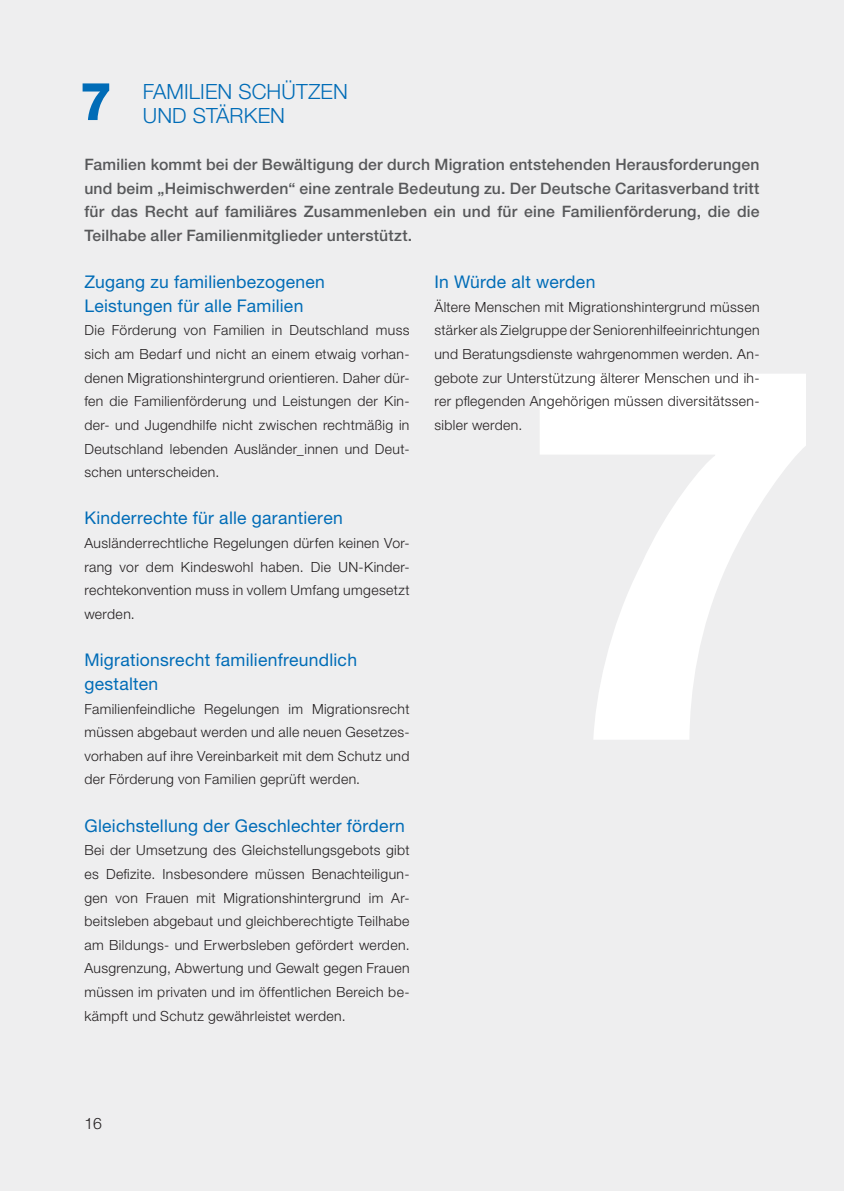
<style>
.page{position:relative;width:844px;height:1191px;background:#fff}
.page>*{position:absolute;margin:0;border:0;box-sizing:border-box;transform-origin:0 0}
.t1{font:800 52.5px "Helvetica Neue";color:#006cb7}
.t2{font:300 21px "Helvetica Neue";letter-spacing:.01em;color:#006cb7}
.t3{font:300 21px "Helvetica Neue";letter-spacing:.065em;color:#006cb7}
.t4{font:17.5px/23.6px "Helvetica Neue";letter-spacing:.015em;color:#006cb7}
.t5{font:500 15.75px/23.6px "Helvetica Neue";letter-spacing:.01em;color:#57585a;text-align:justify}
.t6{font:300 15.75px "Helvetica Neue";color:#231f20}
.t7{font:300 14px/23.6px "Helvetica Neue";letter-spacing:.025em;color:#231f20;text-align:justify}
</style>
<div class="page">
<div style="left:0;top:0;width:843px;height:1191px;background:#eeeeef"></div>
<h2 class="t2" style="left:143px;top:79px;width:111px">Familien schü</h2>
<h2 class="t2" style="left:296px;top:79px;width:53px">tzen</h2>
<h2 class="t3" style="left:143px;top:102px;width:144px">und stärken</h2>
<p class="t5" style="left:84px;top:152px;width:676px">Familien kommt bei der Bewältigung der durch Migration entstehenden Herausforderungen und beim „Heimischwerden“ eine zentrale Bedeutung zu. Der Deutsche Caritasverband tritt für das Recht auf familiäres Zusammenleben ein und für eine Familienförderung, die die Teilhabe aller Familienmitglieder unterstützt.</p>
<p class="t4" style="left:84px;top:270px;width:242px">Zugang zu familienbezogenen<br>Leistungen für alle Familien</p>
<p class="t7" style="left:84px;top:318px;width:326px">Die Förderung von Familien in Deutschland muss sich am Bedarf und nicht an einem etwaig vorhan&shy;denen Migrationshintergrund orientieren. Daher dür&shy;fen die Familienförderung und Leistungen der Kin&shy;der- und Jugendhilfe nicht zwischen rechtmäßig in Deutschland lebenden Ausländer_innen und Deut&shy;schen unterscheiden.</p>
<p class="t4" style="left:84px;top:506px;width:260px">Kinderrechte für alle garantieren</p>
<p class="t7" style="left:84px;top:531px;width:326px">Ausländerrechtliche Regelungen dürfen keinen Vor&shy;rang vor dem Kindeswohl haben. Die UN- Kinder&shy;rechtekonvention muss in vollem Umfang umgesetzt werden.</p>
<p class="t4" style="left:84px;top:648px;width:274px">Migrationsrecht familienfreundlich gestalten</p>
<p class="t7" style="left:84px;top:696px;width:326px">Familienfeindliche Regelungen im Migrationsrecht müssen abgebaut werden und alle neuen Gesetzes&shy;vorhaben auf ihre Vereinbarkeit mit dem Schutz und der Förderung von Familien geprüft werden.</p>
<p class="t4" style="left:84px;top:813px;width:322px">Gleichstellung der Geschlechter fördern</p>
<p class="t7" style="left:84px;top:838px;width:326px">Bei der Umsetzung des Gleichstellungsgebots gibt es Defizite. Insbesondere müssen Benachteiligun&shy;gen von Frauen mit Migrationshintergrund im Ar&shy;beitsleben abgebaut und gleichberechtigte Teilhabe am Bildungs- und Erwerbsleben gefördert werden.<br>Ausgrenzung, Abwertung und Gewalt gegen Frauen müssen im privaten und im öffentlichen Bereich be&shy;kämpft und Schutz gewährleistet werden.</p>
<h1 class="t1" style="left:79px;top:70px;width:35px">7</h1>
<p class="t4" style="left:434px;top:270px;width:162px">In Würde alt werden</p>
<p class="t7" style="left:434px;top:295px;width:326px">Ältere Menschen mit Migrationshintergrund müssen stärker als Zielgruppe der Seniorenhilfeeinrichtungen und Beratungsdienste wahrgenommen werden. An&shy;gebote zur Unterstützung älterer Menschen und ih&shy;rer pflegenden Angehörigen müssen diversitätssen&shy;sibler werden.</p>
<p class="t6" style="left:84px;top:1113px;width:19px">16</p>
</div>
